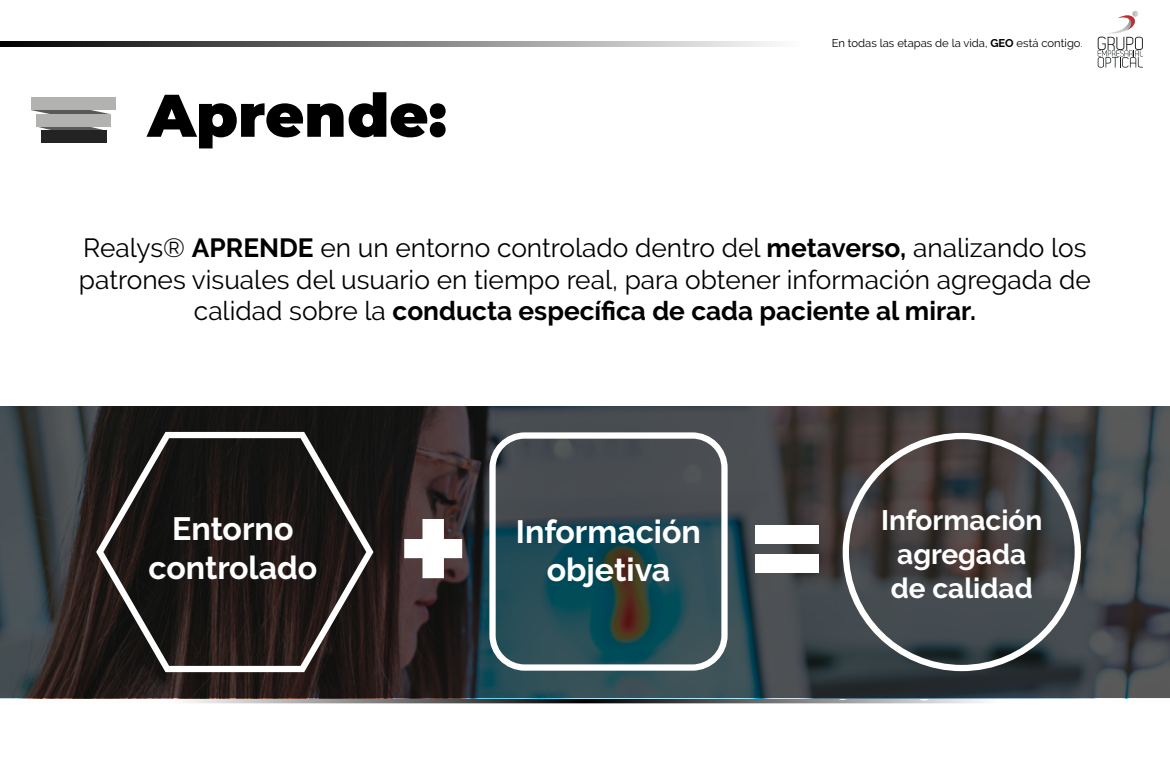
<style>
.page{position:relative;width:1170px;height:766px;background:#fff}
.page>*{position:absolute;margin:0;border:0;box-sizing:border-box;transform-origin:0 0}
.t1{font:900 60px "Montserrat";color:#000}
.t2{font:700 32.12px/38.6px "Raleway";color:#fff;text-align:center}
.t3{font:700 28px/33.6px "Raleway";color:#fff;text-align:center}
.t4{font:26.25px/31.5px "Raleway";color:#000;text-align:center}
.t5{font:11.25px "Raleway";color:#000}
.s1{font-weight:700}
.s2{font-size:9.62px}
</style>
<div class="page">
<div style="left:31px;top:98px;width:85px;height:12px;background:#b2b2b1"></div>
<svg style="left:31px;top:110px;width:80px;height:33px"></svg>
<div style="left:36px;top:114px;width:75px;height:12px;background:#b2b2b1"></div>
<div style="left:41px;top:131px;width:65px;height:12px;background:#232323"></div>
<svg style="left:0;top:406px;width:1169px;height:291px;background:#36393b"></svg>
<svg style="left:489px;top:432px;width:238px;height:238px;background:#3e575d"></svg>
<svg style="left:842px;top:433px;width:238px;height:238px;background:#4b4b4d"></svg>
<svg style="left:96px;top:432px;width:277px;height:240px;background:#2c2726"></svg>
<svg style="left:404px;top:519px;width:58px;height:59px"></svg>
<div style="left:755px;top:554px;width:63px;height:18px;background:#fff"></div>
<div style="left:755px;top:524px;width:63px;height:19px;background:#fff"></div>
<svg style="left:1097px;top:10px;width:45px;height:58px"></svg>
<svg style="left:0;top:698px;width:1031px;height:5px"></svg>
<svg style="left:0;top:42px;width:773px;height:4px;background:#797979"></svg>
<h1 class="t1" style="left:148px;top:70px;width:301px">Aprende:</h1>
<p class="t5" style="left:831px;top:37px;width:252px">En todas las etapas de la vida, <span class="s1">GEO</span> está contigo<span class="s2">.</span></p>
<p class="t4" style="left:79px;top:232px;width:1013px">Realys® <span class="s1">APRENDE</span> en un entorno controlado dentro del <span class="s1">metaverso,</span> analizando los patrones visuales del usuario en tiempo real, para obtener información agregada de calidad sobre la <span class="s1">conducta específica de cada paciente al mirar.</span></p>
<p class="t2" style="left:148px;top:509px;width:170px">Entorno controlado</p>
<p class="t2" style="left:516px;top:512px;width:186px">Información objetiva</p>
<p class="t3" style="left:880px;top:503px;width:163px">Información agregada de calidad</p>
</div>
